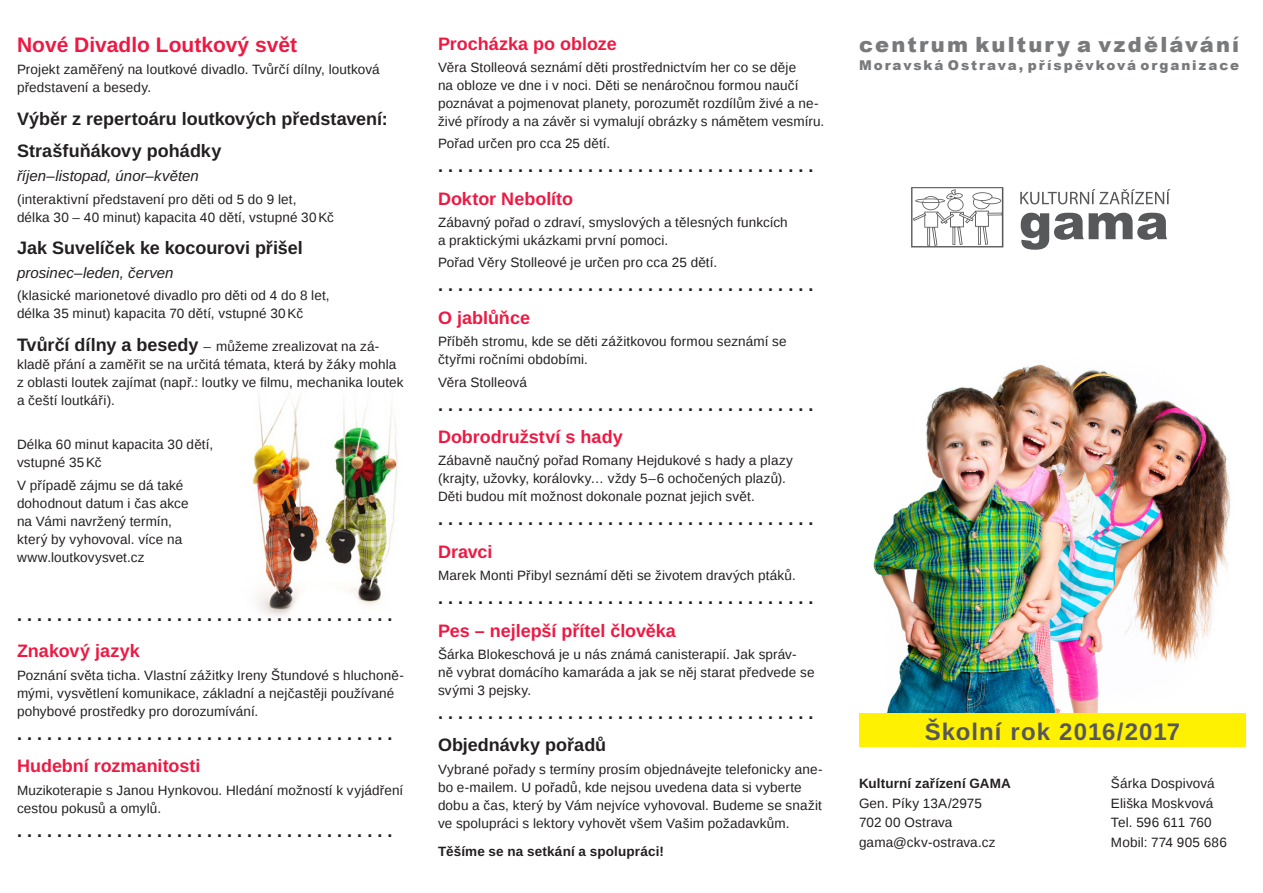
<style>
.page{position:relative;width:1263px;height:893px;background:#fff}
.page>*{position:absolute;margin:0;border:0;box-sizing:border-box;transform-origin:0 0}
.nadpis3{font:700 24px "Liberation Sans";letter-spacing:.045em;color:#57585a}
.t1{font:900 21px "Arial";letter-spacing:.105em;color:#57585a}
.nadpis1{font:700 21px "Liberation Sans";color:#ed1943}
.nadpis2{font:700 18px "Liberation Sans";color:#231f20}
.nadpis3-2{font:700 18px "Liberation Sans";color:#ed1943}
.nadpis3-3{font:700 18px "Liberation Sans";color:#231f20}
.nadpis2-2{font:700 18px "Liberation Sans";color:#ed1943}
.nadpis2-3{font:italic 15px "Liberation Sans";color:#231f20}
.text{font:13.5px/18px "Liberation Sans";letter-spacing:.01em;color:#231f20}
.nadpis2-4{font:13.5px/18px "Liberation Sans";letter-spacing:.01em;color:#231f20}
.text-2{font:700 13.5px "Liberation Sans";letter-spacing:.01em;color:#231f20}
.t2{font:900 13.5px "Arial";letter-spacing:.145em;color:#57585a}
.s1{font-weight:700;font-size:18px}
</style>
<div class="page">
<img style="left:873px;top:364px;width:358px;height:349px">
<img style="left:252px;top:392px;width:146px;height:225px">
<svg style="left:1020px;top:189px;width:150px;height:15px"></svg>
<svg style="left:1021px;top:213px;width:146px;height:37px"></svg>
<svg style="left:911px;top:187px;width:92px;height:60px"></svg>
<div style="left:859px;top:713px;width:387px;height:33px;background:#fff101"></div>
<p class="nadpis1" style="left:17px;top:30px;width:282px">Nové Divadlo Loutkový svět</p>
<p class="text" style="left:17px;top:61px;width:364px">Projekt zaměřený na loutkové divadlo. Tvůrčí dílny, loutková představení a besedy.</p>
<p class="nadpis2" style="left:17px;top:106px;width:372px">Výběr z repertoáru loutkových představení:</p>
<p class="nadpis2" style="left:17px;top:139px;width:206px">Strašfuňákovy pohádky</p>
<p class="nadpis2-3" style="left:17px;top:166px;width:183px">říjen–listopad, únor–květen</p>
<p class="text" style="left:17px;top:191px;width:318px">(interaktivní představení pro děti od 5 do 9 let,<br>délka 30 – 40 minut) kapacita 40 dětí, vstupné 30Kč</p>
<p class="nadpis2" style="left:17px;top:236px;width:287px">Jak Suvelíček ke kocourovi přišel</p>
<p class="nadpis2-3" style="left:17px;top:263px;width:158px">prosinec–leden, červen</p>
<p class="text" style="left:17px;top:287px;width:314px">(klasické marionetové divadlo pro děti od 4 do 8 let, délka 35 minut) kapacita 70 dětí, vstupné 30Kč</p>
<p class="nadpis2-4" style="left:17px;top:338px;width:388px"><span class="s1">Tvůrčí dílny a besedy</span> – můžeme zrealizovat na zá&shy;kladě přání a zaměřit se na určitá témata, která by žáky mohla z oblasti loutek zajímat (např.: loutky ve filmu, mechanika loutek a čeští loutkáři).</p>
<p class="nadpis2-4" style="left:17px;top:436px;width:198px">Délka 60 minut kapacita 30 dětí, vstupné 35Kč</p>
<p class="text" style="left:17px;top:477px;width:173px">V případě zájmu se dá také dohodnout datum i čas akce na Vámi navržený termín, který by vyhovoval. více na www.loutkovysvet.cz</p>
<p class="nadpis2" style="left:17px;top:602px;width:377px">. . . . . . . . . . . . . . . . . . . . . . . . . . . . . . . . . . . . . .</p>
<p class="nadpis2-2" style="left:17px;top:639px;width:124px">Znakový jazyk</p>
<p class="text" style="left:17px;top:667px;width:388px">Poznání světa ticha. Vlastní zážitky Ireny Štundové s hluchoně&shy;mými, vysvětlení komunikace, základní a nejčastěji používané pohybové prostředky pro dorozumívání.</p>
<p class="nadpis2" style="left:17px;top:721px;width:377px">. . . . . . . . . . . . . . . . . . . . . . . . . . . . . . . . . . . . . .</p>
<p class="nadpis3-2" style="left:17px;top:754px;width:185px">Hudební rozmanitosti</p>
<p class="text" style="left:17px;top:781px;width:388px">Muzikoterapie s Janou Hynkovou. Hledání možností k vyjádření cestou pokusů a omylů.</p>
<p class="nadpis3-3" style="left:17px;top:818px;width:377px">. . . . . . . . . . . . . . . . . . . . . . . . . . . . . . . . . . . . . .</p>
<p class="nadpis3-2" style="left:438px;top:31px;width:180px">Procházka po obloze</p>
<p class="text" style="left:438px;top:59px;width:388px">Věra Stolleová seznámí děti prostřednictvím her co se děje<br>na obloze ve dne i v noci. Děti se nenáročnou formou naučí poznávat a pojmenovat planety, porozumět rozdílům živé a ne&shy;živé přírody a na závěr si vymalují obrázky s námětem vesmíru.</p>
<p class="text" style="left:438px;top:135px;width:174px">Pořad určen pro cca 25 dětí.</p>
<p class="nadpis2" style="left:438px;top:154px;width:377px">. . . . . . . . . . . . . . . . . . . . . . . . . . . . . . . . . . . . . .</p>
<p class="nadpis3-2" style="left:438px;top:186px;width:137px">Doktor Nebolíto</p>
<p class="text" style="left:438px;top:214px;width:351px">Zábavný pořad o zdraví, smyslových a tělesných funkcích a praktickými ukázkami první pomoci.</p>
<p class="text" style="left:438px;top:254px;width:281px">Pořad Věry Stolleové je určen pro cca 25 dětí.</p>
<p class="nadpis2" style="left:438px;top:273px;width:377px">. . . . . . . . . . . . . . . . . . . . . . . . . . . . . . . . . . . . . .</p>
<p class="nadpis3-2" style="left:438px;top:305px;width:94px">O jablůňce</p>
<p class="text" style="left:438px;top:333px;width:350px">Příběh stromu, kde se děti zážitkovou formou seznámí se čtyřmi ročními obdobími.</p>
<p class="text" style="left:438px;top:373px;width:90px">Věra Stolleová</p>
<p class="nadpis2" style="left:438px;top:392px;width:377px">. . . . . . . . . . . . . . . . . . . . . . . . . . . . . . . . . . . . . .</p>
<p class="nadpis3-2" style="left:438px;top:424px;width:186px">Dobrodružství s hady</p>
<p class="text" style="left:438px;top:452px;width:356px">Zábavně naučný pořad Romany Hejdukové s hady a plazy (krajty, užovky, korálovky… vždy 5–6 ochočených plazů).<br>Děti budou mít možnost dokonale poznat jejich svět.</p>
<p class="nadpis2" style="left:438px;top:507px;width:377px">. . . . . . . . . . . . . . . . . . . . . . . . . . . . . . . . . . . . . .</p>
<p class="nadpis3-2" style="left:438px;top:539px;width:56px">Dravci</p>
<p class="text" style="left:438px;top:567px;width:359px">Marek Monti Přibyl seznámí děti se životem dravých ptáků.</p>
<p class="nadpis2" style="left:438px;top:585px;width:377px">. . . . . . . . . . . . . . . . . . . . . . . . . . . . . . . . . . . . . .</p>
<p class="nadpis3-2" style="left:438px;top:618px;width:239px">Pes – nejlepší přítel člověka</p>
<p class="text" style="left:438px;top:646px;width:378px">Šárka Blokeschová je u nás známá canisterapií. Jak správ&shy;ně vybrat domácího kamaráda a jak se něj starat předvede se svými 3 pejsky.</p>
<p class="nadpis2" style="left:438px;top:700px;width:377px">. . . . . . . . . . . . . . . . . . . . . . . . . . . . . . . . . . . . . .</p>
<p class="nadpis2" style="left:438px;top:733px;width:170px">Objednávky pořadů</p>
<p class="text" style="left:438px;top:760px;width:386px">Vybrané pořady s termíny prosím objednávejte telefonicky ane&shy;bo e-mailem. U pořadů, kde nejsou uvedena data si vyberte dobu a čas, který by Vám nejvíce vyhovoval. Budeme se snažit ve spolupráci s lektory vyhovět všem Vašim požadavkům.</p>
<p class="text-2" style="left:438px;top:842px;width:227px">Těšíme se na setkání a spolupráci!</p>
<h2 class="t1" style="left:859px;top:29px;width:382px">centrum kultury a vzdělávání</h2>
<p class="t2" style="left:859px;top:55px;width:382px">Moravská Ostrava, příspěvková organizace</p>
<p class="nadpis3" style="left:925px;top:715px;width:257px">Školní rok 2016/2017</p>
<p class="text" style="left:1111px;top:775px;width:105px">Šárka Dospivová</p>
<p class="text" style="left:1111px;top:794px;width:104px">Eliška Moskvová</p>
<p class="text" style="left:1111px;top:814px;width:102px">Tel. 596 611 760</p>
<p class="text" style="left:1111px;top:833px;width:117px">Mobil: 774 905 686</p>
<p class="text-2" style="left:859px;top:774px;width:153px">Kulturní zařízení GAMA</p>
<p class="text" style="left:859px;top:794px;width:124px">Gen. Píky 13A/2975</p>
<p class="text" style="left:859px;top:814px;width:95px">702 00 Ostrava</p>
<p class="text" style="left:859px;top:833px;width:138px">gama@ckv-ostrava.cz</p>
</div>
